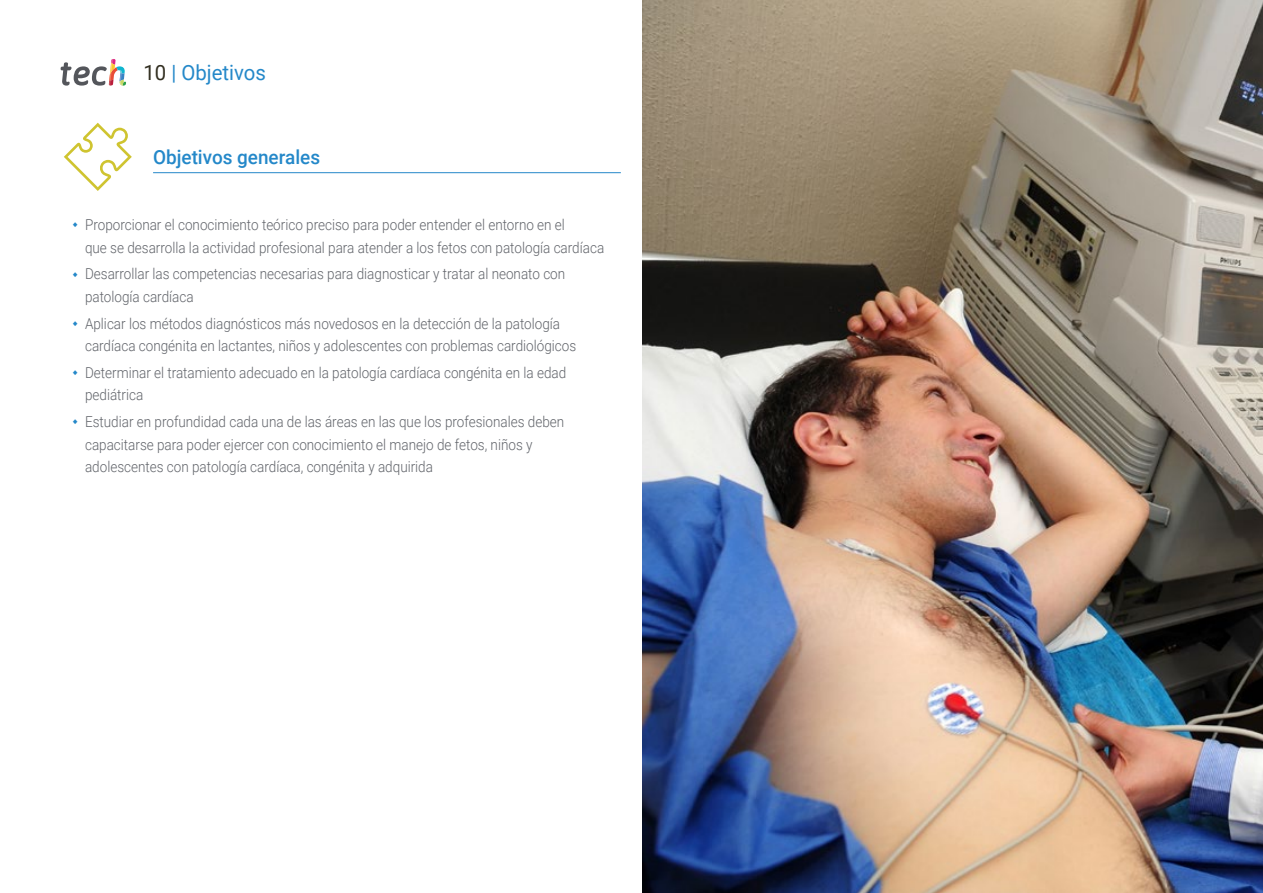
<style>
.page{position:relative;width:1263px;height:893px;background:#fff}
.page>*{position:absolute;margin:0;border:0;box-sizing:border-box;transform-origin:0 0}
.t1{font:21px "Roboto";color:#2488c9}
.t2{font:500 19.5px "Roboto";color:#2488c9}
.t3{font:300 15px/22.5px "Roboto";color:#61646a;scale:.9 1}
.s1{color:#312e20}
</style>
<div class="page">
<hr style="left:153px;top:172px;width:468px;height:1px;background:#2488c9">
<svg style="left:64px;top:123px;width:68px;height:68px"></svg>
<img style="left:642px;top:0;width:621px;height:893px">
<svg style="left:61px;top:59px;width:65px;height:27px"></svg>
<h1 class="t1" style="left:144px;top:57px;width:124px"><span class="s1">10</span> | Objetivos</h1>
<h2 class="t2" style="left:153px;top:144px;width:169px">Objetivos generales</h2>
<p class="t3" style="left:85px;top:213px;width:578px">Proporcionar el conocimiento teórico preciso para poder entender el entorno en el<br>que se desarrolla la actividad profesional para atender a los fetos con patología cardíaca</p>
<p class="t3" style="left:85px;top:262px;width:535px">Desarrollar las competencias necesarias para diagnosticar y tratar al neonato con patología cardíaca</p>
<p class="t3" style="left:85px;top:311px;width:547px">Aplicar los métodos diagnósticos más novedosos en la detección de la patología cardíaca congénita en lactantes, niños y adolescentes con problemas cardiológicos</p>
<p class="t3" style="left:85px;top:361px;width:536px">Determinar el tratamiento adecuado en la patología cardíaca congénita en la edad pediátrica</p>
<p class="t3" style="left:85px;top:410px;width:534px">Estudiar en profundidad cada una de las áreas en las que los profesionales deben capacitarse para poder ejercer con conocimiento el manejo de fetos, niños y adolescentes con patología cardíaca, congénita y adquirida</p>
</div>
